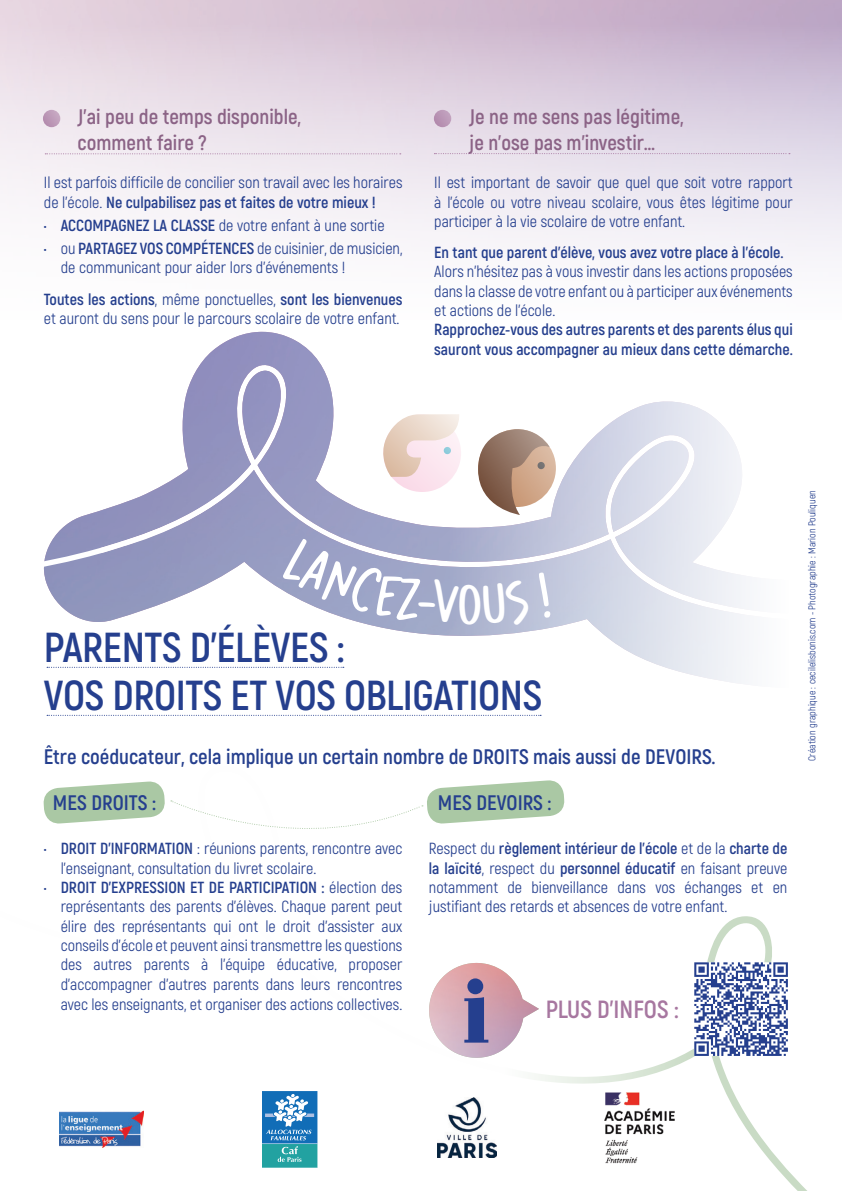
<style>
.page{position:relative;width:842px;height:1191px;background:#fff}
.page>*{position:absolute;margin:0;border:0;box-sizing:border-box;transform-origin:0 0}
.t1{font:44.8px "Avocado Cake";color:#fff}
.t2{font:700 41.8px/48.6px "Akrobat";letter-spacing:-.01em;color:#253f8e}
.t3{font:700 24.8px "Akrobat";color:#a777a0}
.t4{font:700 21px/45.6px "Akrobat";color:#253f8e}
.t5{font:700 21px/25.2px "Akrobat";color:#8b6386}
.t6{font:16.2px/19.4px "Akrobat";color:#253f8e}
.t7{font:700 16.2px/19.4px "Akrobat";color:#253f8e}
.t8{font:10px "Akrobat";color:#253f8e}
.s1{font-weight:700}
</style>
<div class="page">
<svg style="left:437px;top:916px;width:370px;height:275px"></svg>
<svg style="left:43px;top:110px;width:17px;height:17px"></svg>
<div style="left:434px;top:110px;width:17px;height:17px;background:#ba96b6;border-radius:50%"></div>
<svg style="left:45px;top:153px;width:356px;height:1px"></svg>
<svg style="left:434px;top:153px;width:356px;height:1px"></svg>
<svg style="left:43px;top:780px;width:522px;height:49px"></svg>
<svg style="left:429px;top:956px;width:110px;height:108px"></svg>
<div style="left:467px;top:978px;width:16px;height:16px;background:#253f8e;border-radius:50%"></div>
<img style="left:46px;top:332px;width:700px;height:352px">
<svg style="left:43px;top:458px;width:218px;height:123px"></svg>
<svg style="left:478px;top:429px;width:78px;height:78px"></svg>
<svg style="left:478px;top:429px;width:72px;height:86px"></svg>
<div style="left:537px;top:462px;width:8px;height:7px;background:#757373;border-radius:50%"></div>
<div style="left:383px;top:414px;width:78px;height:78px;background:#fbdeeb;border-radius:50%"></div>
<svg style="left:382px;top:414px;width:79px;height:63px"></svg>
<svg style="left:47px;top:667px;width:297px;height:1px"></svg>
<svg style="left:47px;top:715px;width:494px;height:1px"></svg>
<svg style="left:262px;top:1091px;width:56px;height:77px;background:#4397be"></svg>
<img style="left:59px;top:1110px;width:84px;height:37px">
<img style="left:437px;top:1097px;width:60px;height:60px">
<svg style="left:694px;top:962px;width:94px;height:94px"></svg>
<svg style="left:281px;top:538px;width:178px;height:85px;background:#a8aecd"></svg>
<div style="left:483px;top:580px;width:47px;height:45px;background:#b4bbd4"></div>
<svg style="left:537px;top:572px;width:14px;height:46px"></svg>
<p class="t5" style="left:78px;top:104px;width:225px">J’ai peu de temps disponible, comment faire ?</p>
<p class="t6" style="left:44px;top:173px;width:360px">Il est parfois difficile de concilier son travail avec les horaires de l’école. <span class="s1">Ne culpabilisez pas et faites de votre mieux !</span></p>
<p class="t6" style="left:44px;top:215px;width:342px">• <span class="s1">ACCOMPAGNEZ LA CLASSE</span> de votre enfant à une sortie</p>
<p class="t6" style="left:61px;top:239px;width:343px;text-indent:-17px">• ou <span class="s1">PARTAGEZ VOS COMPÉTENCES</span> de cuisinier, de musicien, de communicant pour aider lors d’événements !</p>
<p class="t6" style="left:44px;top:289px;width:360px"><span class="s1">Toutes les actions</span>, même ponctuelles, <span class="s1">sont les bienvenues </span>et auront du sens pour le parcours scolaire de votre enfant.</p>
<p class="t5" style="left:469px;top:104px;width:216px">Je ne me sens pas légitime, je n’ose pas m’investir…</p>
<p class="t6" style="left:434px;top:173px;width:360px;text-align:justify">Il est important de savoir que quel que soit votre rapport à l’école ou votre niveau scolaire, vous êtes légitime pour participer à la vie scolaire de votre enfant.</p>
<p class="t7" style="left:434px;top:242px;width:351px">En tant que parent d’élève, vous avez votre place à l’école.</p>
<p class="t6" style="left:434px;top:262px;width:360px;text-align:justify">Alors n’hésitez pas à vous investir dans les actions proposées dans la classe de votre enfant ou à participer aux événements et actions de l’école.</p>
<p class="t7" style="left:434px;top:320px;width:360px">Rapprochez-vous des autres parents et des parents élus qui sauront vous accompagner au mieux dans cette démarche.</p>
<h1 class="t1" style="left:456px;top:565px;width:27px">o</h1>
<h2 class="t2" style="left:44px;top:622px;width:500px">PARENTS D’ÉLÈVES :<br>VOS DROITS ET VOS OBLIGATIONS</h2>
<p class="t4" style="left:53px;top:734px;width:664px;text-indent:-9px">Être coéducateur, cela implique un certain nombre de DROITS mais aussi de DEVOIRS.<br>MES DROITS :</p>
<p class="t6" style="left:61px;top:839px;width:343px;text-indent:-17px">• <span class="s1">DROIT D’INFORMATION</span> : réunions parents, rencontre avec l’enseignant, consultation du livret scolaire.</p>
<p class="t6" style="left:61px;top:877px;width:343px;text-align:justify;text-indent:-17px">• <span class="s1">DROIT D’EXPRESSION ET DE PARTICIPATION :</span> élection des représentants des parents d’élèves. Chaque parent peut élire des représentants qui ont le droit d’assister aux conseils d’école et peuvent ainsi transmettre les questions des autres parents à l’équipe éducative, proposer d’accompagner d’autres parents dans leurs rencontres avec les enseignants, et organiser des actions collectives.</p>
<p class="t4" style="left:438px;top:779px;width:115px">MES DEVOIRS :</p>
<p class="t6" style="left:429px;top:839px;width:360px;text-align:justify">Respect du <span class="s1">règlement intérieur de l’école</span> et de la <span class="s1">charte de la laïcité</span>, respect du <span class="s1">personnel éducatif</span> en faisant preuve notamment de bienveillance dans vos échanges et en justifiant des retards et absences de votre enfant.</p>
<h3 class="t3" style="left:546px;top:993px;width:134px">PLUS D’INFOS :</h3>
<p class="t8" style="left:806px;top:761px;width:272px;rotate:-90deg">Création graphique : cecilelisbonis.com - Photographie : Marion Pouliquen</p>
</div>
